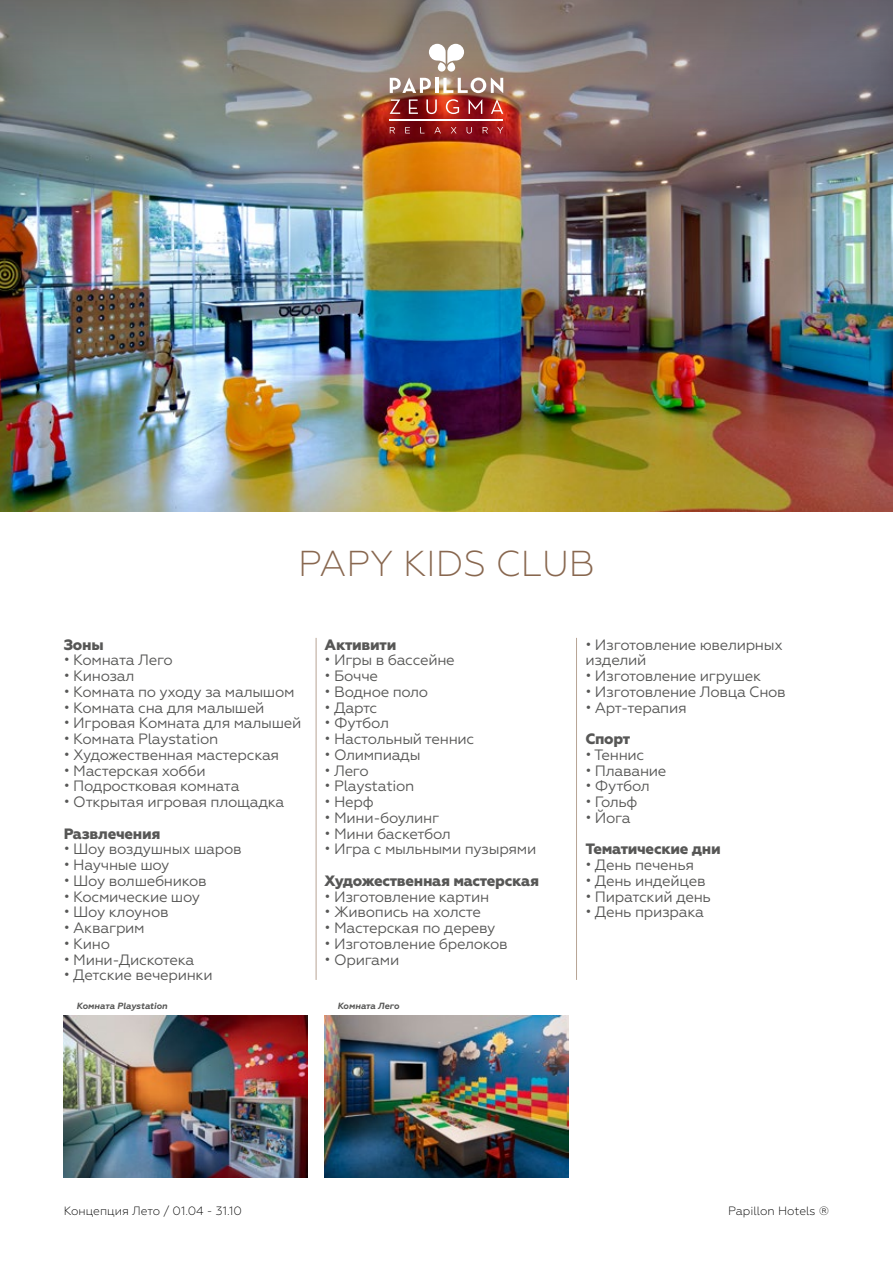
<style>
.page{position:relative;width:893px;height:1263px;background:#fff}
.page>*{position:absolute;margin:0;border:0;box-sizing:border-box;transform-origin:0 0}
.t1{font:300 36px "Geometria";color:#88674f}
.t2{font:15px/15.8px "Geometria";letter-spacing:-.02em;color:#575756}
.t3{font:800 15px "Geometria";letter-spacing:-.02em;color:#575756}
.t4{font:300 12px "Geometria";color:#000}
.t5{font:italic 700 9px "Geometria";color:#575756}
</style>
<div class="page">
<img style="left:0;top:170px;width:893px;height:342px">
<img style="left:0;top:0;width:893px;height:170px">
<img style="left:64px;top:1016px;width:244px;height:162px">
<img style="left:325px;top:1016px;width:243px;height:162px">
<hr style="left:316px;top:638px;width:1px;height:342px;background:#b7a495">
<hr style="left:576px;top:638px;width:1px;height:342px;background:#b7a495">
<svg style="left:390px;top:99px;width:10px;height:15px"></svg>
<svg style="left:409px;top:99px;width:9px;height:15px"></svg>
<svg style="left:426px;top:99px;width:11px;height:15px"></svg>
<svg style="left:446px;top:99px;width:13px;height:15px"></svg>
<svg style="left:469px;top:99px;width:13px;height:15px"></svg>
<svg style="left:491px;top:99px;width:12px;height:15px"></svg>
<svg style="left:390px;top:127px;width:5px;height:6px"></svg>
<svg style="left:405px;top:127px;width:5px;height:6px"></svg>
<svg style="left:420px;top:127px;width:4px;height:6px"></svg>
<svg style="left:434px;top:127px;width:7px;height:6px"></svg>
<svg style="left:451px;top:127px;width:6px;height:6px"></svg>
<svg style="left:467px;top:127px;width:5px;height:7px"></svg>
<svg style="left:483px;top:127px;width:5px;height:6px"></svg>
<svg style="left:497px;top:127px;width:6px;height:6px"></svg>
<hr style="left:390px;top:120px;width:113px;height:1px;background:#fff">
<svg style="left:429px;top:44px;width:35px;height:28px"></svg>
<svg style="left:390px;top:78px;width:41px;height:15px"></svg>
<hr style="left:435px;top:78px;width:3px;height:15px;background:#fff">
<svg style="left:443px;top:78px;width:60px;height:15px"></svg>
<h1 class="t1" style="left:298px;top:543px;width:298px">PAPY KIDS CLUB</h1>
<p class="t3" style="left:64px;top:635px;width:41px">Зоны</p>
<p class="t2" style="left:64px;top:652px;width:111px">• Комната Лего</p>
<p class="t2" style="left:64px;top:668px;width:72px">• Кинозал</p>
<p class="t2" style="left:64px;top:684px;width:232px">• Комната по уходу за малышом</p>
<p class="t2" style="left:64px;top:699px;width:202px">• Комната сна для малышей</p>
<p class="t2" style="left:64px;top:715px;width:239px">• Игровая Комната для малышей</p>
<p class="t2" style="left:64px;top:731px;width:156px">• Комната Playstation</p>
<p class="t2" style="left:64px;top:747px;width:217px">• Художественная мастерская</p>
<p class="t2" style="left:64px;top:762px;width:143px">• Мастерская хобби</p>
<p class="t2" style="left:64px;top:778px;width:177px">• Подростковая комната</p>
<p class="t2" style="left:64px;top:794px;width:222px">• Открытая игровая площадка</p>
<p class="t3" style="left:64px;top:824px;width:98px">Развлечения</p>
<p class="t2" style="left:64px;top:841px;width:179px">• Шоу воздушных шаров</p>
<p class="t2" style="left:64px;top:857px;width:107px">• Научные шоу</p>
<p class="t2" style="left:64px;top:873px;width:144px">• Шоу волшебников</p>
<p class="t2" style="left:64px;top:888px;width:138px">• Космические шоу</p>
<p class="t2" style="left:64px;top:904px;width:106px">• Шоу клоунов</p>
<p class="t2" style="left:64px;top:920px;width:82px">• Аквагрим</p>
<p class="t2" style="left:64px;top:936px;width:48px">• Кино</p>
<p class="t2" style="left:64px;top:951px;width:132px">• Мини-Дискотека</p>
<p class="t2" style="left:64px;top:967px;width:150px">• Детские вечеринки</p>
<p class="t3" style="left:325px;top:635px;width:73px">Активити</p>
<p class="t2" style="left:325px;top:652px;width:132px">• Игры в бассейне</p>
<p class="t2" style="left:325px;top:668px;width:55px">• Бочче</p>
<p class="t2" style="left:325px;top:684px;width:105px">• Водное поло</p>
<p class="t2" style="left:325px;top:699px;width:54px">• Дартс</p>
<p class="t2" style="left:325px;top:715px;width:66px">• Футбол</p>
<p class="t2" style="left:325px;top:731px;width:151px">• Настольный теннис</p>
<p class="t2" style="left:325px;top:747px;width:97px">• Олимпиады</p>
<p class="t2" style="left:325px;top:762px;width:46px">• Лего</p>
<p class="t2" style="left:325px;top:778px;width:91px">• Playstation</p>
<p class="t2" style="left:325px;top:794px;width:51px">• Нерф</p>
<p class="t2" style="left:325px;top:810px;width:116px">• Мини-боулинг</p>
<p class="t2" style="left:325px;top:825px;width:128px">• Мини баскетбол</p>
<p class="t2" style="left:325px;top:841px;width:213px">• Игра с мыльными пузырями</p>
<p class="t3" style="left:325px;top:872px;width:216px">Художественная мастерская</p>
<p class="t2" style="left:325px;top:888px;width:166px">• Изготовление картин</p>
<p class="t2" style="left:325px;top:904px;width:158px">• Живопись на холсте</p>
<p class="t2" style="left:325px;top:920px;width:172px">• Мастерская по дереву</p>
<p class="t2" style="left:325px;top:936px;width:185px">• Изготовление брелоков</p>
<p class="t2" style="left:325px;top:951px;width:76px">• Оригами</p>
<p class="t5" style="left:77px;top:1001px;width:92px">Комната Playstation</p>
<p class="t5" style="left:337px;top:1001px;width:64px">Комната Лего</p>
<p class="t2" style="left:585px;top:636px;width:199px">• Изготовление ювелирных изделий</p>
<p class="t2" style="left:585px;top:668px;width:177px">• Изготовление игрушек</p>
<p class="t2" style="left:585px;top:684px;width:202px">• Изготовление Ловца Снов</p>
<p class="t2" style="left:585px;top:699px;width:103px">• Арт-терапия</p>
<p class="t3" style="left:585px;top:730px;width:46px">Спорт</p>
<p class="t2" style="left:585px;top:747px;width:60px">• Теннис</p>
<p class="t2" style="left:585px;top:762px;width:83px">• Плавание</p>
<p class="t2" style="left:585px;top:778px;width:66px">• Футбол</p>
<p class="t2" style="left:585px;top:794px;width:54px">• Гольф</p>
<p class="t2" style="left:585px;top:810px;width:47px">• Йога</p>
<p class="t3" style="left:585px;top:840px;width:137px">Тематические дни</p>
<p class="t2" style="left:585px;top:857px;width:110px">• День печенья</p>
<p class="t2" style="left:585px;top:873px;width:122px">• День индейцев</p>
<p class="t2" style="left:585px;top:888px;width:127px">• Пиратский день</p>
<p class="t2" style="left:585px;top:904px;width:120px">• День призрака</p>
<p class="t4" style="left:64px;top:1203px;width:180px">Концепция Лето / 01.04 - 31.10</p>
<p class="t4" style="left:728px;top:1203px;width:103px">Papillon Hotels ®</p>
</div>
